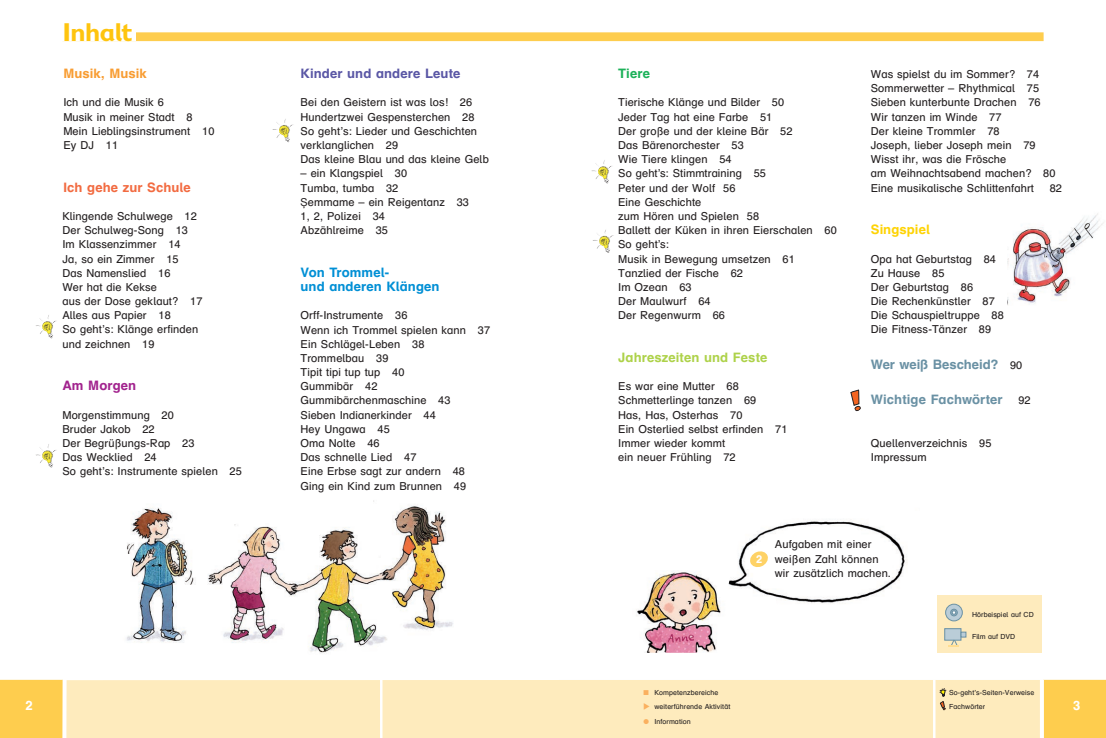
<style>
.page{position:relative;width:1106px;height:738px;background:#fff}
.page>*{position:absolute;margin:0;border:0;box-sizing:border-box;transform-origin:0 0}
.t1{font:700 26px "Primo Gill Sans Infant";letter-spacing:-.025em;color:#fec40e}
.t2{font:700 13px "Schulbuch Bayern";color:#6a91a4}
.t3{font:700 13px/14.2px "Schulbuch Bayern";letter-spacing:.005em;color:#008fd5}
.t4{font:700 13px "Schulbuch Bayern";letter-spacing:.005em;color:#5a57a5}
.t5{font:700 13px "Schulbuch Bayern";letter-spacing:.01em;color:#aed24a}
.t6{font:700 13px "Schulbuch Bayern";letter-spacing:.005em;color:#f26b41}
.t7{font:700 13px "Schulbuch Bayern";color:#f89d33}
.t8{font:700 13px "Schulbuch Bayern";letter-spacing:.005em;color:#fed304}
.t9{font:700 13px "Schulbuch Bayern";letter-spacing:.01em;color:#a2238e}
.t10{font:700 13px "Schulbuch Bayern";letter-spacing:.01em;color:#1cb159}
.t11{font:700 13px "Schulbuch Bayern";color:#fff}
.t12{font:500 11px/14.2px "Schulbuch Bayern";letter-spacing:.01em;color:#231f20}
.t13{font:700 11px "Schulbuch Bayern";color:#fff}
.t14{font:500 7px/14px "Schulbuch Bayern";letter-spacing:.01em;color:#231f20}
.s1{font-family:"Helvetica Neue LT Pro";font-weight:400}
.s2{font-weight:500;font-size:11px;color:#231f20}
.s3{color:#fab05f}
</style>
<div class="page">
<img style="left:1007px;top:213px;width:97px;height:92px">
<div style="left:62px;top:32px;width:981px;height:9px;background:#fecd4e"></div>
<div style="left:62px;top:1px;width:73px;height:40px;background:#fff"></div>
<div style="left:67px;top:680px;width:972px;height:57px;background:#feebbd"></div>
<div style="left:0;top:679px;width:62px;height:58px;background:#fecd4e"></div>
<hr style="left:933px;top:679px;width:2px;height:58px;background:#fff">
<div style="left:1043px;top:679px;width:63px;height:58px;background:#fecd4e"></div>
<svg style="left:1039px;top:680px;width:1px;height:57px"></svg>
<hr style="left:380px;top:679px;width:2px;height:58px;background:#fff">
<img style="left:126px;top:500px;width:327px;height:153px">
<img style="left:728px;top:521px;width:179px;height:83px">
<svg style="left:749px;top:550px;width:20px;height:17px"></svg>
<img style="left:636px;top:571px;width:85px;height:81px">
<svg style="left:850px;top:389px;width:11px;height:22px"></svg>
<svg style="left:939px;top:687px;width:7px;height:23px"></svg>
<div style="left:936px;top:594px;width:105px;height:57px;background:#feebbd"></div>
<svg style="left:945px;top:603px;width:17px;height:17px"></svg>
<div style="left:945px;top:603px;width:17px;height:17px;border:1px solid #6a91a4;border-radius:50%"></div>
<div style="left:950px;top:608px;width:7px;height:7px;border:1px solid #6a91a4;border-radius:50%"></div>
<svg style="left:952px;top:610px;width:3px;height:4px"></svg>
<svg style="left:944px;top:628px;width:17px;height:12px"></svg>
<svg style="left:948px;top:631px;width:18px;height:15px"></svg>
<svg style="left:644px;top:703px;width:5px;height:6px"></svg>
<h1 class="t1" style="left:62px;top:17px;width:71px">Inhalt</h1>
<p class="t7" style="left:63px;top:65px;width:85px">Musik, Musik</p>
<p class="t12" style="left:63px;top:95px;width:153px">Ich und die Musik 6<br>Musik in meiner Stadt 8<br>Mein Lieblingsinstrument 10<br>Ey DJ 11</p>
<p class="t6" style="left:63px;top:178px;width:129px">Ich gehe zur Schule</p>
<p class="t12" style="left:62px;top:208px;width:142px">Klingende Schulwege 12<br>Der Schulweg-Song 13<br>Im Klassenzimmer 14<br>Ja, so ein Zimmer 15<br>Das Namenslied 16<br>Wer hat die Kekse<br>aus der Dose geklaut? 17<br>Alles aus Papier 18<br>So geht’s: Klänge erfinden und zeichnen 19</p>
<p class="t9" style="left:62px;top:377px;width:75px">Am Morgen</p>
<p class="t12" style="left:62px;top:407px;width:181px">Morgenstimmung 20<br>Bruder Jakob 22<br>Der Begrüßungs-Rap 23<br>Das Wecklied 24<br>So geht’s: Instrumente spielen 25</p>
<p class="t4" style="left:300px;top:65px;width:161px">Kinder und andere Leute</p>
<p class="t12" style="left:300px;top:95px;width:190px">Bei den Geistern ist was los! 26<br>Hundertzwei Gespensterchen 28<br>So geht’s: Lieder und Geschichten verklanglichen 29<br>Das kleine Blau und das kleine Gelb</p>
<p class="t12" style="left:300px;top:166px;width:170px">– ein Klangspiel 30<br>Tumba, tumba 32<br><span class="s1">Ş</span>emmame – ein Reigentanz 33<br>1, 2, Polizei 34<br>Abzählreime 35</p>
<p class="t3" style="left:300px;top:264px;width:140px">Von Trommel-<br>und anderen Klängen</p>
<p class="t12" style="left:300px;top:308px;width:191px">Orff-Instrumente 36<br>Wenn ich Trommel spielen kann 37<br>Ein Schlägel-Leben 38<br>Trommelbau 39<br>Tipit tipi tup tup 40<br>Gummibär 42<br>Gummibärchenmaschine 43<br>Sieben Indianerkinder 44<br>Hey Ungawa 45<br>Oma Nolte 46<br>Das schnelle Lied 47<br>Eine Erbse sagt zur andern 48<br>Ging ein Kind zum Brunnen 49</p>
<p class="t10" style="left:618px;top:65px;width:33px">Tiere</p>
<p class="t12" style="left:618px;top:95px;width:220px">Tierische Klänge und Bilder 50<br>Jeder Tag hat eine Farbe 51<br>Der große und der kleine Bär 52<br>Das Bärenorchester 53<br>Wie Tiere klingen 54<br>So geht’s: Stimmtraining 55<br>Peter und der Wolf 56<br>Eine Geschichte<br>zum Hören und Spielen 58<br>Ballett der Küken in ihren Eierschalen 60<br>So geht’s:<br>Musik in Bewegung umsetzen 61<br>Tanzlied der Fische 62<br>Im Ozean 63<br>Der Maulwurf 64<br>Der Regenwurm 66</p>
<p class="t5" style="left:618px;top:348px;width:151px">Jahreszeiten und Feste</p>
<p class="t12" style="left:618px;top:379px;width:171px">Es war eine Mutter 68<br>Schmetterlinge tanzen 69<br>Has, Has, Osterhas 70<br>Ein Osterlied selbst erfinden 71<br>Immer wieder kommt<br>ein neuer Frühling 72</p>
<p class="t12" style="left:870px;top:67px;width:186px">Was spielst du im Sommer? 74<br>Sommerwetter – Rhythmical 75<br>Sieben kunterbunte Drachen 76<br>Wir tanzen im Winde 77<br>Der kleine Trommler 78<br>Joseph, lieber Joseph mein 79<br>Wisst ihr, was die Frösche<br>am Weihnachtsabend machen? 80<br>Eine musikalische Schlittenfahrt</p>
<p class="t12" style="left:1049px;top:180px;width:14px">82</p>
<p class="t8" style="left:870px;top:221px;width:61px">Singspiel</p>
<p class="t12" style="left:870px;top:251px;width:135px">Opa hat Geburtstag 84<br>Zu Hause 85<br>Der Geburtstag 86<br>Die Rechenkünstler 87<br>Die Schauspieltruppe 88<br>Die Fitness-Tänzer 89</p>
<p class="t2" style="left:870px;top:356px;width:153px">Wer weiß Bescheid? <span class="s2">90</span></p>
<p class="t2" style="left:870px;top:391px;width:133px">Wichtige Fachwörter</p>
<p class="t12" style="left:1018px;top:393px;width:14px">92</p>
<p class="t12" style="left:870px;top:435px;width:122px">Quellenverzeichnis 95<br>Impressum</p>
<p class="t13" style="left:756px;top:551px;width:8px">2</p>
<p class="t12" style="left:774px;top:536px;width:118px">Aufgaben mit einer weißen Zahl können wir zusätzlich machen.</p>
<p class="t14" style="left:972px;top:607px;width:63px">Hörbeispiel auf CD</p>
<p class="t14" style="left:972px;top:628px;width:45px">Film auf DVD</p>
<p class="t14" style="left:949px;top:685px;width:87px">So-geht’s-Seiten-Verweise<br>Fachwörter</p>
<p class="t14" style="left:643px;top:685px;width:76px"><span class="s3">■</span> Kompetenzbereiche</p>
<p class="t14" style="left:654px;top:699px;width:77px">weiterführende Aktivität</p>
<p class="t14" style="left:643px;top:713px;width:49px"><span class="s3">●</span> Information</p>
<p class="t11" style="left:25px;top:696px;width:9px">2</p>
<p class="t11" style="left:1073px;top:696px;width:9px">3</p>
</div>
